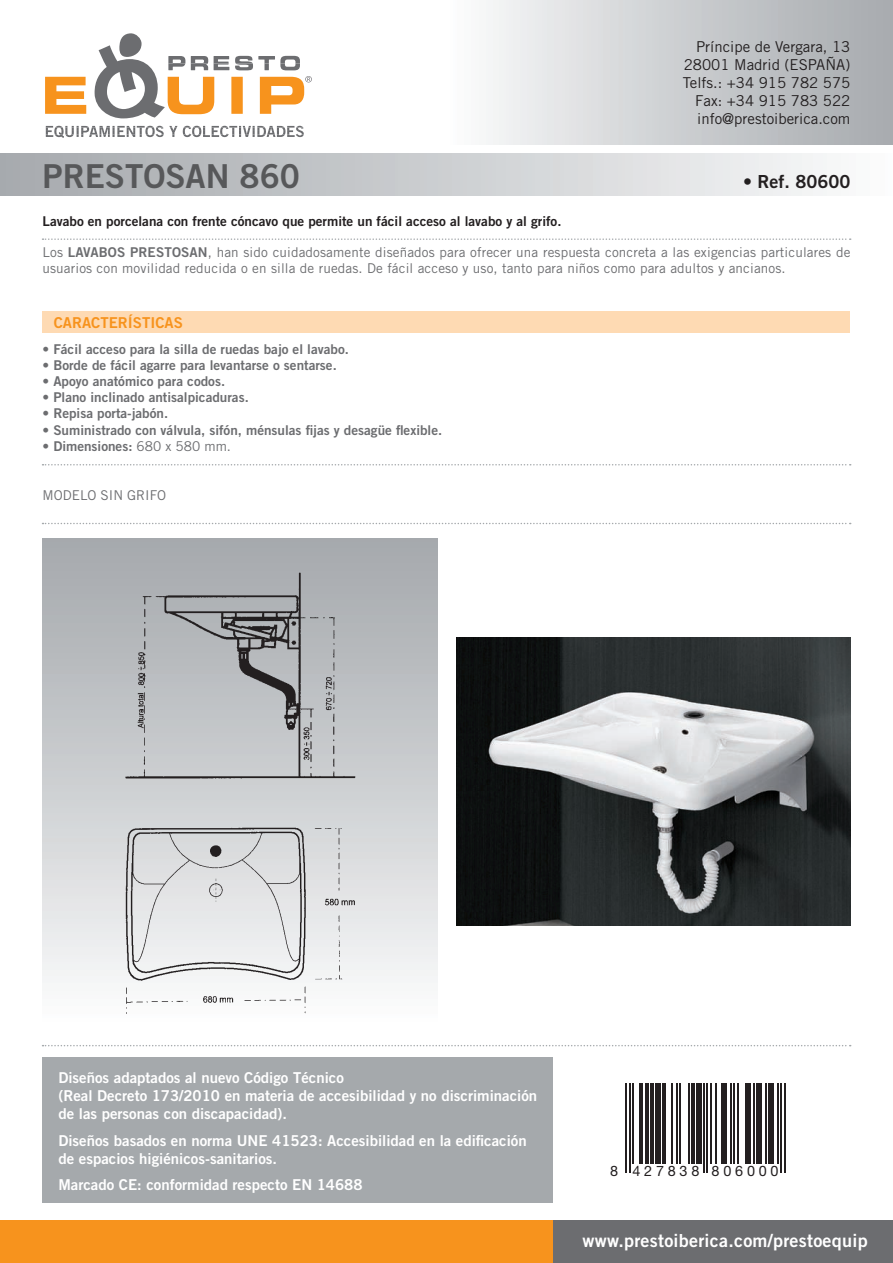
<style>
.page{position:relative;width:893px;height:1263px;background:#fff}
.page>*{position:absolute;margin:0;border:0;box-sizing:border-box;transform-origin:0 0}
.t1{font:33px "Trade Gothic Bold Two";color:#57585a}
.t2{font:18px "Trade Gothic Bold Two";letter-spacing:.015em;color:#fff}
.t3{font:18px "Trade Gothic Bold Two";color:#231f20}
.t4{font:15px/18px "Trade Gothic Bold Two";color:#fff}
.t5{font:15px/18px "Trade Gothic";color:#231f20;text-align:right}
.t6{font:15px "Trade Gothic Bold Two";color:#f7931d}
.t7{font:14.4px "Helvetica Neue";letter-spacing:.265em;color:#231f20}
.t8{font:13.5px "Trade Gothic Bold Two";color:#6c6d70}
.t9{font:13.5px/16.2px "Trade Gothic";letter-spacing:.01em;color:#6c6d70}
.t10{font:13.5px "Trade Gothic Bold Two";color:#231f20}
.s1{font-family:"Trade Gothic Bold Two"}
.s2{font-family:"Trade Gothic"}
</style>
<div class="page">
<div style="left:0;top:153px;width:893px;height:43px;background:linear-gradient(to right,#a3a7ab,#fafafb)"></div>
<svg style="left:43px;top:1045px;width:808px;height:1px"></svg>
<div style="left:43px;top:1057px;width:510px;height:145px;background:#a5a9ac"></div>
<svg style="left:43px;top:238px;width:808px;height:2px"></svg>
<div style="left:43px;top:312px;width:807px;height:21px;background:#fedab3"></div>
<svg style="left:43px;top:523px;width:808px;height:1px"></svg>
<svg style="left:43px;top:464px;width:808px;height:1px"></svg>
<img style="left:456px;top:637px;width:394px;height:289px">
<div style="left:553px;top:1220px;width:340px;height:43px;background:#6c6d70"></div>
<div style="left:446px;top:0;width:447px;height:145px;background:linear-gradient(to right,#fbfcfc,#a4a8ac)"></div>
<div style="left:0;top:1220px;width:553px;height:43px;background:#f7931d"></div>
<svg style="left:45px;top:33px;width:267px;height:86px"></svg>
<svg style="left:46px;top:126px;width:258px;height:12px"></svg>
<hr style="left:625px;top:1083px;width:2px;height:89px;background:#231f20">
<hr style="left:629px;top:1083px;width:2px;height:89px;background:#231f20">
<hr style="left:632px;top:1083px;width:2px;height:81px;background:#231f20">
<hr style="left:639px;top:1083px;width:3px;height:81px;background:#231f20">
<hr style="left:646px;top:1083px;width:3px;height:81px;background:#231f20">
<hr style="left:651px;top:1083px;width:3px;height:81px;background:#231f20">
<div style="left:656px;top:1083px;width:5px;height:81px;background:#231f20"></div>
<hr style="left:662px;top:1083px;width:4px;height:81px;background:#231f20">
<hr style="left:671px;top:1083px;width:2px;height:81px;background:#231f20">
<hr style="left:676px;top:1083px;width:2px;height:81px;background:#231f20">
<hr style="left:679px;top:1083px;width:2px;height:81px;background:#231f20">
<hr style="left:688px;top:1083px;width:1px;height:81px;background:#231f20">
<hr style="left:691px;top:1083px;width:4px;height:81px;background:#231f20">
<div style="left:696px;top:1083px;width:5px;height:81px;background:#231f20"></div>
<hr style="left:703px;top:1083px;width:2px;height:89px;background:#231f20">
<hr style="left:706px;top:1083px;width:2px;height:89px;background:#231f20">
<hr style="left:710px;top:1083px;width:1px;height:81px;background:#231f20">
<hr style="left:715px;top:1083px;width:1px;height:81px;background:#231f20">
<div style="left:721px;top:1083px;width:6px;height:81px;background:#231f20"></div>
<hr style="left:730px;top:1083px;width:2px;height:81px;background:#231f20">
<hr style="left:733px;top:1083px;width:2px;height:81px;background:#231f20">
<hr style="left:737px;top:1083px;width:1px;height:81px;background:#231f20">
<div style="left:745px;top:1083px;width:5px;height:81px;background:#231f20"></div>
<hr style="left:753px;top:1083px;width:2px;height:81px;background:#231f20">
<div style="left:757px;top:1083px;width:5px;height:81px;background:#231f20"></div>
<hr style="left:765px;top:1083px;width:2px;height:81px;background:#231f20">
<div style="left:769px;top:1083px;width:5px;height:81px;background:#231f20"></div>
<hr style="left:777px;top:1083px;width:2px;height:81px;background:#231f20">
<hr style="left:780px;top:1083px;width:2px;height:89px;background:#231f20">
<hr style="left:784px;top:1083px;width:1px;height:89px;background:#231f20">
<div style="left:43px;top:538px;width:395px;height:487px;background:linear-gradient(to bottom,#a2a6aa,#fbfbfc)"></div>
<img style="left:125px;top:567px;width:231px;height:213px">
<img style="left:125px;top:827px;width:231px;height:187px">
<p class="t5" style="left:683px;top:38px;width:169px">Príncipe de Vergara, 13<br>28001 Madrid (ESPAÑA)<br>Telfs.: +34 915 782 575<br>Fax: +34 915 783 522 info@prestoiberica.com</p>
<h1 class="t1" style="left:43px;top:156px;width:259px">PRESTOSAN 860</h1>
<p class="t3" style="left:743px;top:170px;width:109px">• Ref. 80600</p>
<p class="t10" style="left:43px;top:212px;width:520px">Lavabo en porcelana con frente cóncavo que permite un fácil acceso al lavabo y al grifo.</p>
<p class="t9" style="left:43px;top:244px;width:809px">Los <span class="s1">LAVABOS PRESTOSAN</span>, han sido cuidadosamente diseñados para ofrecer una respuesta concreta a las exigencias particulares de usuarios con movilidad reducida o en silla de ruedas. De fácil acceso y uso, tanto para niños como para adultos y ancianos.</p>
<p class="t6" style="left:54px;top:314px;width:131px">CARACTERÍSTICAS</p>
<p class="t8" style="left:43px;top:340px;width:308px"><span class="s2">•</span> Fácil acceso para la silla de ruedas bajo el lavabo.</p>
<p class="t8" style="left:43px;top:357px;width:296px"><span class="s2">•</span> Borde de fácil agarre para levantarse o sentarse.</p>
<p class="t8" style="left:43px;top:373px;width:184px">• Apoyo anatómico para codos.</p>
<p class="t8" style="left:43px;top:389px;width:208px"><span class="s2">•</span> Plano inclinado antisalpicaduras.</p>
<p class="t8" style="left:43px;top:405px;width:127px"><span class="s2">•</span> Repisa porta-jabón.</p>
<p class="t8" style="left:43px;top:421px;width:401px"><span class="s2">•</span> Suministrado con válvula, sifón, ménsulas fijas y desagüe flexible.</p>
<p class="t8" style="left:43px;top:438px;width:190px"><span class="s2">•</span> Dimensiones: <span class="s2">680 x 580 mm.</span></p>
<p class="t9" style="left:43px;top:487px;width:125px">MODELO SIN GRIFO</p>
<p class="t4" style="left:58px;top:1068px;width:480px">Diseños adaptados al nuevo Código Técnico<br>(Real Decreto 173/2010 en materia de accesibilidad y no discriminación de las personas con discapacidad).</p>
<p class="t4" style="left:58px;top:1131px;width:470px">Diseños basados en norma UNE 41523: Accesibilidad en la edificación de espacios higiénicos-sanitarios.</p>
<p class="t4" style="left:58px;top:1175px;width:306px">Marcado CE: conformidad respecto EN 14688</p>
<p class="t7" style="left:610px;top:1158px;width:170px">8 427838 806000</p>
<p class="t2" style="left:583px;top:1229px;width:287px">www.prestoiberica.com/prestoequip</p>
</div>
